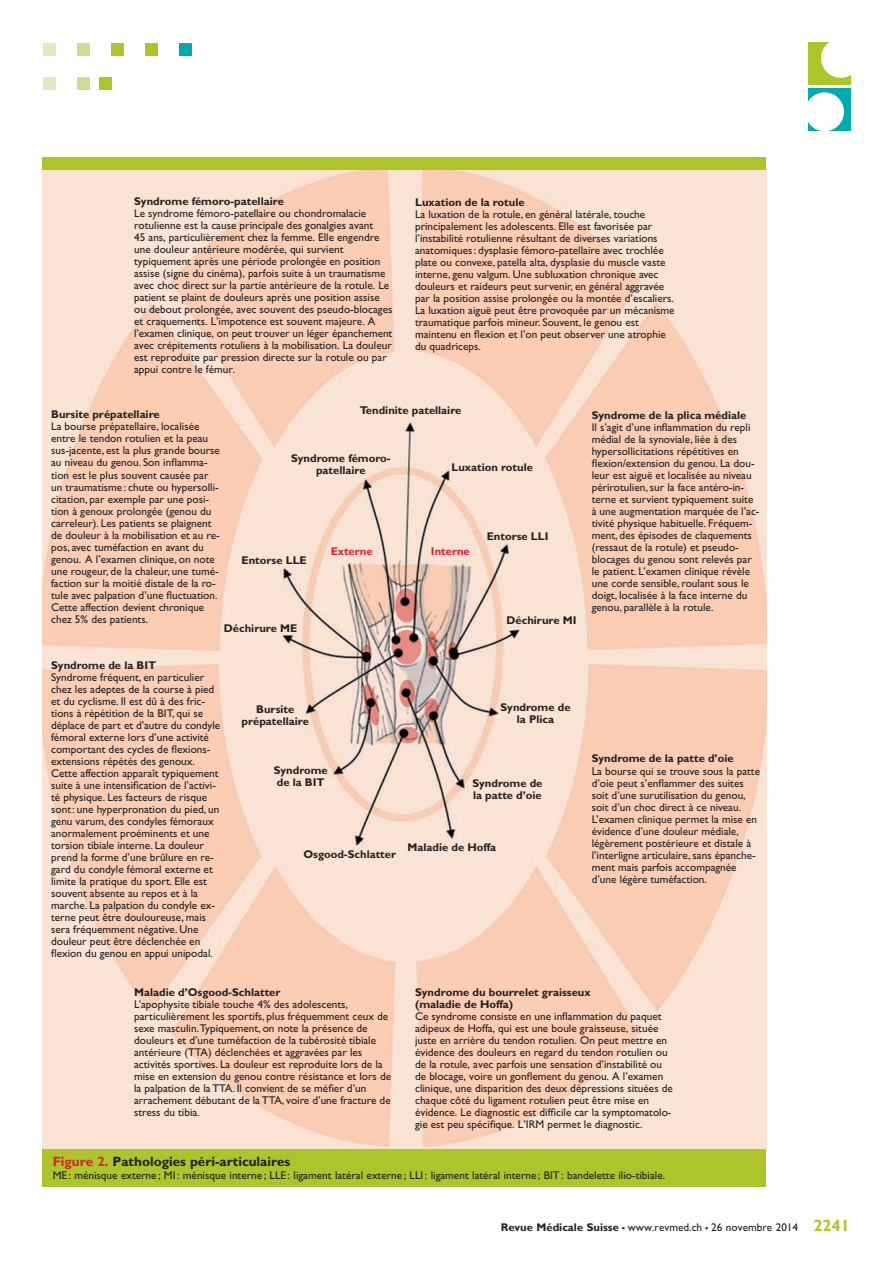
<style>
.page{position:relative;width:894px;height:1264px;background:#fff}
.page>*{position:absolute;margin:0;border:0;box-sizing:border-box;transform-origin:0 0}
.t1{font:700 13.5px "Gill Sans";color:#231f20}
.t2{font:11.25px/12px "Gill Sans";color:#231f20}
.t3{font:700 11.25px/12px "Gill Sans";color:#231f20}
.t4{font:700 11.25px "Gill Sans";color:#db2032}
.s1{color:#db2032}
.s2{font-weight:700}
.s3{font-weight:700;font-size:16.5px}
.s4{font-weight:700;font-size:16.5px;color:#adc42b}
</style>
<div class="page">
<div style="left:179px;top:43px;width:12px;height:12px;background:#00aaad"></div>
<div style="left:145px;top:43px;width:12px;height:12px;background:#adc42b"></div>
<div style="left:111px;top:43px;width:12px;height:12px;background:#adc42b"></div>
<div style="left:77px;top:43px;width:12px;height:12px;background:#d2dd94"></div>
<div style="left:43px;top:43px;width:12px;height:12px;background:#e2e9bc"></div>
<div style="left:99px;top:77px;width:12px;height:12px;background:#adc42b"></div>
<div style="left:77px;top:77px;width:12px;height:12px;background:#d2dd94"></div>
<div style="left:43px;top:77px;width:12px;height:12px;background:#e2e9bc"></div>
<div style="left:808px;top:43px;width:42px;height:42px;background:#adc42b"></div>
<div style="left:820px;top:38px;width:39px;height:40px;background:#fff;border-radius:50%"></div>
<div style="left:808px;top:88px;width:42px;height:42px;background:#00aaad"></div>
<div style="left:804px;top:92px;width:39px;height:39px;background:#fff;border-radius:50%"></div>
<img style="left:43px;top:170px;width:722px;height:979px">
<div style="left:43px;top:1149px;width:722px;height:37px;background:#adc42b"></div>
<div style="left:43px;top:157px;width:722px;height:13px;background:#adc42b"></div>
<p class="t3" style="left:134px;top:195px;width:151px">Syndrome fémoro-patellaire</p>
<p class="t2" style="left:134px;top:207px;width:260px">Le syndrome fémoro-patellaire ou chondromalacie rotulienne est la cause principale des gonalgies avant<br>45 ans, particulièrement chez la femme. Elle engendre une douleur antérieure modérée, qui survient typiquement après une période prolongée en position assise (signe du cinéma), parfois suite à un traumatisme avec choc direct sur la partie antérieure de la rotule. Le patient se plaint de douleurs après une position assise ou debout prolongée, avec souvent des pseudo-blocages et craquements. L’impotence est souvent majeure. A l’examen clinique, on peut trouver un léger épanchement avec crépitements rotuliens à la mobilisation. La douleur est reproduite par pression directe sur la rotule ou par appui contre le fémur.</p>
<p class="t3" style="left:415px;top:196px;width:111px">Luxation de la rotule</p>
<p class="t2" style="left:415px;top:208px;width:261px">La luxation de la rotule, en général latérale, touche principalement les adolescents. Elle est favorisée par l’instabilité rotulienne résultant de diverses variations anatomiques: dysplasie fémoro-patellaire avec trochlée plate ou convexe, patella alta, dysplasie du muscle vaste interne, genu valgum. Une subluxation chronique avec douleurs et raideurs peut survenir, en général aggravée par la position assise prolongée ou la montée d’escaliers.<br>La luxation aiguë peut être provoquée par un mécanisme traumatique parfois mineur. Souvent, le genou est maintenu en flexion et l’on peut observer une atrophie du quadriceps.</p>
<p class="t3" style="left:359px;top:403px;width:103px">Tendinite patellaire</p>
<p class="t3" style="left:51px;top:408px;width:110px">Bursite prépatellaire</p>
<p class="t2" style="left:51px;top:420px;width:170px">La bourse prépatellaire, localisée entre le tendon rotulien et la peau sus-jacente, est la plus grande bourse au niveau du genou. Son inflamma&shy;tion est le plus souvent causée par un traumatisme : chute ou hypersolli&shy;citation, par exemple par une posi&shy;tion à genoux prolongée (genou du carreleur). Les patients se plaignent de douleur à la mobilisation et au re&shy;pos, avec tuméfaction en avant du genou. A l’examen clinique, on note une rougeur, de la chaleur, une tumé&shy;faction sur la moitié distale de la ro&shy;tule avec palpation d’une fluctuation.<br>Cette affection devient chronique chez 5% des patients.</p>
<p class="t3" style="left:51px;top:659px;width:106px">Syndrome de la BIT</p>
<p class="t2" style="left:51px;top:671px;width:170px">Syndrome fréquent, en particulier chez les adeptes de la course à pied et du cyclisme. Il est dû à des fric&shy;tions à répétition de la BIT, qui se déplace de part et d’autre du condyle fémoral externe lors d’une activité comportant des cycles de flexions&shy;extensions répétés des genoux.<br>Cette affection apparaît typiquement suite à une intensification de l’activi&shy;té physique. Les facteurs de risque sont: une hyperpronation du pied, un genu varum, des condyles fémoraux anormalement proéminents et une torsion tibiale interne. La douleur prend la forme d’une brûlure en re&shy;gard du condyle fémoral externe et limite la pratique du sport. Elle est souvent absente au repos et à la marche. La palpation du condyle ex&shy;terne peut être douloureuse, mais sera fréquemment négative. Une douleur peut être déclenchée en flexion du genou en appui unipodal.</p>
<p class="t3" style="left:291px;top:452px;width:101px;text-align:center">Syndrome fémoro&shy;patellaire</p>
<p class="t3" style="left:451px;top:460px;width:83px">Luxation rotule</p>
<p class="t3" style="left:486px;top:529px;width:63px">Entorse LLI</p>
<p class="t4" style="left:330px;top:544px;width:43px">Externe</p>
<p class="t4" style="left:431px;top:544px;width:40px">Interne</p>
<p class="t3" style="left:241px;top:554px;width:67px">Entorse LLE</p>
<p class="t3" style="left:506px;top:614px;width:71px">Déchirure MI</p>
<p class="t3" style="left:224px;top:622px;width:75px">Déchirure ME</p>
<p class="t3" style="left:241px;top:703px;width:69px;text-align:center">Bursite prépatellaire</p>
<p class="t3" style="left:500px;top:700px;width:71px;text-align:center">Syndrome de la Plica</p>
<p class="t3" style="left:273px;top:763px;width:56px">Syndrome de la BIT</p>
<p class="t3" style="left:472px;top:776px;width:71px">Syndrome de la patte d’oie</p>
<p class="t3" style="left:407px;top:841px;width:90px">Maladie de Hoffa</p>
<p class="t3" style="left:303px;top:847px;width:94px">Osgood-Schlatter</p>
<p class="t3" style="left:591px;top:408px;width:156px">Syndrome de la plica médiale</p>
<p class="t2" style="left:591px;top:421px;width:169px">Il s’agit d’une inflammation du repli médial de la synoviale, liée à des hypersollicitations répétitives en flexion/extension du genou. La dou&shy;leur est aiguë et localisée au niveau périrotulien, sur la face antéro-in&shy;terne et survient typiquement suite à une augmentation marquée de l’ac&shy;tivité physique habituelle. Fréquem&shy;ment, des épisodes de claquements (ressaut de la rotule) et pseudo&shy;blocages du genou sont relevés par le patient. L’examen clinique révèle une corde sensible, roulant sous le doigt, localisée à la face interne du genou, parallèle à la rotule.</p>
<p class="t3" style="left:591px;top:752px;width:143px">Syndrome de la patte d’oie</p>
<p class="t2" style="left:591px;top:764px;width:170px">La bourse qui se trouve sous la patte d’oie peut s’enflammer des suites soit d’une surutilisation du genou, soit d’un choc direct à ce niveau.<br>L’examen clinique permet la mise en évidence d’une douleur médiale, légèrement postérieure et distale à l’interligne articulaire, sans épanche&shy;ment mais parfois accompagnée d’une légère tuméfaction.</p>
<p class="t3" style="left:134px;top:986px;width:148px">Maladie d’Osgood-Schlatter</p>
<p class="t2" style="left:134px;top:998px;width:258px">L’apophysite tibiale touche 4% des adolescents, particulièrement les sportifs, plus fréquemment ceux de sexe masculin.Typiquement, on note la présence de douleurs et d’une tuméfaction de la tubérosité tibiale antérieure (TTA) déclenchées et aggravées par les activités sportives. La douleur est reproduite lors de la mise en extension du genou contre résistance et lors de la palpation de la TTA. Il convient de se méfier d’un arrachement débutant de la TTA, voire d’une fracture de stress du tibia.</p>
<p class="t3" style="left:415px;top:986px;width:177px">Syndrome du bourrelet graisseux (maladie de Hoffa)</p>
<p class="t2" style="left:415px;top:1010px;width:259px">Ce syndrome consiste en une inflammation du paquet adipeux de Hoffa, qui est une boule graisseuse, située juste en arrière du tendon rotulien. On peut mettre en évidence des douleurs en regard du tendon rotulien ou de la rotule, avec parfois une sensation d’instabilité ou de blocage, voire un gonflement du genou. A l’examen clinique, une disparition des deux dépressions situées de chaque côté du ligament rotulien peut être mise en évidence. Le diagnostic est difficile car la symptomatolo&shy;gie est peu spécifique. L’IRM permet le diagnostic.</p>
<p class="t1" style="left:53px;top:1152px;width:239px"><span class="s1">Figure 2.</span> Pathologies péri-articulaires</p>
<p class="t2" style="left:53px;top:1168px;width:613px">ME : ménisque externe ; MI : ménisque interne ; LLE : ligament latéral externe ; LLI : ligament latéral interne ; BIT: bandelette ilio-tibiale.</p>
<p class="t2" style="left:500px;top:1220px;width:350px"><span class="s2">Revue Médicale Suisse</span> <span class="s3">–</span> www.revmed.ch <span class="s3">–</span> 26 novembre 2014 <span class="s4">2241</span></p>
</div>
